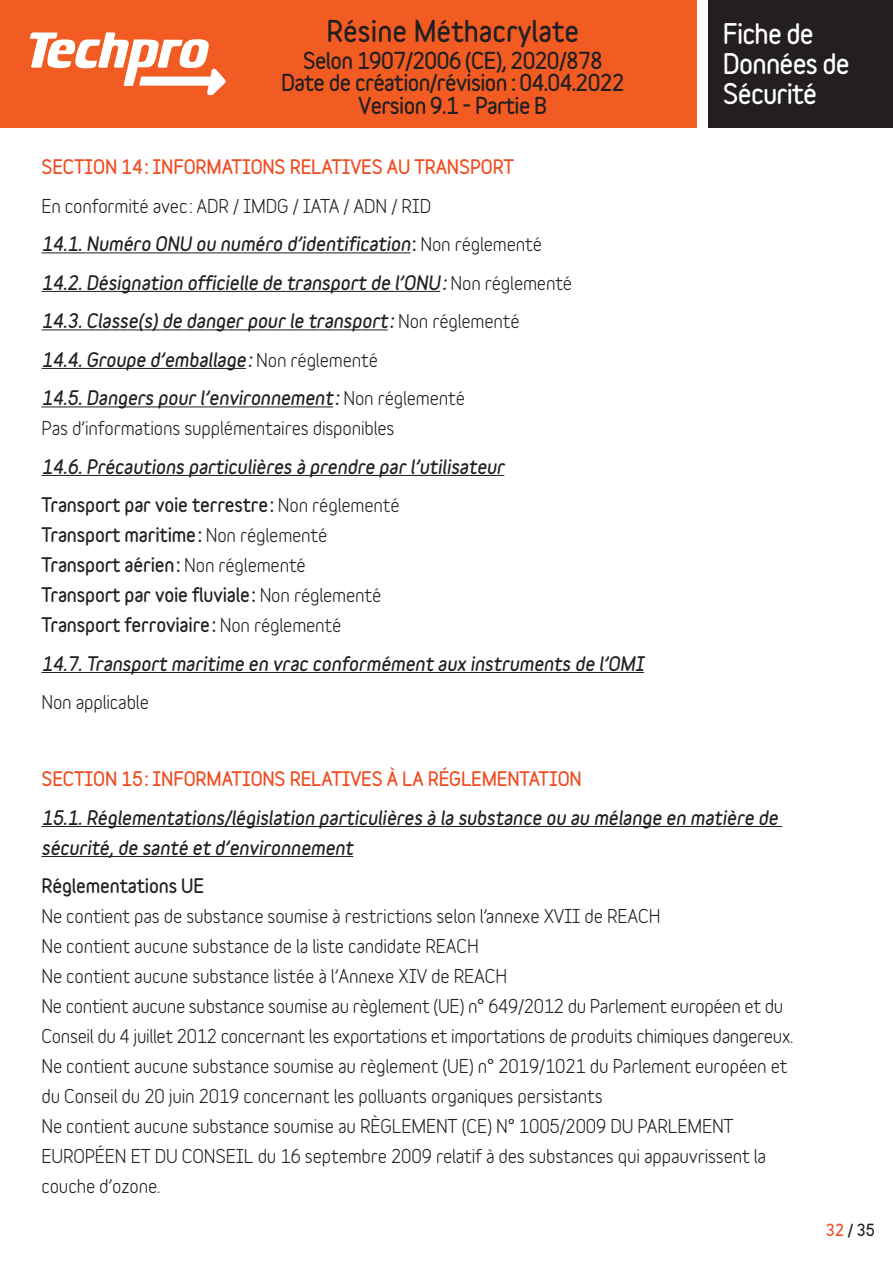
<style>
.page{position:relative;width:893px;height:1263px;background:#fff}
.page>*{position:absolute;margin:0;border:0;box-sizing:border-box;transform-origin:0 0}
.t1{font:900 27px "Variable";color:#231f20}
.t2{font:900 25.5px/30px "Variable";letter-spacing:-.03em;color:#fff}
.t3{font:900 21px/22.5px "Variable";letter-spacing:-.03em;color:#231f20;text-align:center}
.TEXTE_COURANT{font:700 18px/30px "Variable";letter-spacing:-.01em;color:#231f20}
.TEXTE_COURANT-2{font:italic 900 18px/30px "Variable";color:#231f20}
.TEXTE_COURANT-3{font:900 18px/30px "Variable";letter-spacing:-.01em;color:#231f20}
.TEXTE_COURANT-4{font:900 18px "Variable";letter-spacing:-.01em;color:#f04d22}
.t4{font:900 15px "Variable";color:#231f20}
.s1{font-style:normal}
.s2{font-weight:700;font-style:normal}
.s3{font-weight:900;font-style:italic}
.s4{font-weight:700}
.s5{font-weight:900}
.s6{color:#f04d22}
</style>
<div class="page">
<div style="left:0;top:0;width:723px;height:128px;background:#f25b21"></div>
<div style="left:702px;top:0;width:191px;height:128px;background:#231f20"></div>
<div style="left:697px;top:0;width:11px;height:128px;background:#fff"></div>
<svg style="left:30px;top:32px;width:196px;height:63px"></svg>
<hr style="left:41px;top:252px;width:369px;height:1px;background:#231f20">
<hr style="left:41px;top:291px;width:399px;height:1px;background:#231f20">
<hr style="left:41px;top:329px;width:347px;height:1px;background:#231f20">
<hr style="left:41px;top:368px;width:205px;height:1px;background:#231f20">
<hr style="left:41px;top:406px;width:292px;height:1px;background:#231f20">
<hr style="left:41px;top:475px;width:463px;height:1px;background:#231f20">
<hr style="left:41px;top:672px;width:603px;height:1px;background:#231f20">
<hr style="left:41px;top:826px;width:741px;height:1px;background:#231f20">
<hr style="left:41px;top:856px;width:312px;height:1px;background:#231f20">
<h1 class="t1" style="left:327px;top:13px;width:254px">Résine Méthacrylate</h1>
<p class="t3" style="left:281px;top:49px;width:345px">Selon 1907/2006 (CE), 2020/878<br>Date de création/révision : 04.04.2022<br>Version 9.1 - Partie B</p>
<p class="TEXTE_COURANT-4" style="left:41px;top:155px;width:474px">SECTION 14: INFORMATIONS RELATIVES AU TRANSPORT</p>
<p class="TEXTE_COURANT" style="left:41px;top:190px;width:391px">En conformité avec: ADR / IMDG / IATA / ADN / RID</p>
<p class="TEXTE_COURANT-2" style="left:41px;top:229px;width:502px">14.1. Numéro ONU ou numéro d’identification<span class="s1">:</span> <span class="s2">Non réglementé</span></p>
<p class="TEXTE_COURANT-2" style="left:41px;top:267px;width:532px">14.2. Désignation officielle de transport de l’ONU: <span class="s2">Non réglementé</span></p>
<p class="TEXTE_COURANT-2" style="left:41px;top:306px;width:480px">14.3. Classe(s) de danger pour le transport : <span class="s2">Non réglementé</span></p>
<p class="TEXTE_COURANT-2" style="left:41px;top:344px;width:338px">14.4. Groupe d’emballage: <span class="s2">Non réglementé</span></p>
<p class="TEXTE_COURANT" style="left:41px;top:383px;width:425px"><span class="s3">14.5. Dangers pour l’environnement :</span> Non réglementé<br>Pas d’informations supplémentaires disponibles</p>
<p class="TEXTE_COURANT-2" style="left:41px;top:451px;width:464px">14.6. Précautions particulières à prendre par l’utilisateur</p>
<p class="TEXTE_COURANT-3" style="left:41px;top:490px;width:360px">Transport par voie terrestre: <span class="s4">Non réglementé </span>Transport maritime: <span class="s4">Non réglementé </span>Transport aérien: <span class="s4">Non réglementé<br></span>Transport par voie fluviale: <span class="s4">Non réglementé </span>Transport ferroviaire: <span class="s4">Non réglementé</span></p>
<p class="TEXTE_COURANT-2" style="left:41px;top:648px;width:604px">14.7. Transport maritime en vrac conformément aux instruments de l’OMI</p>
<p class="TEXTE_COURANT" style="left:41px;top:687px;width:109px">Non applicable</p>
<h2 class="t2" style="left:723px;top:19px;width:128px">Fiche de<br>Données de<br>Sécurité</h2>
<p class="TEXTE_COURANT-4" style="left:41px;top:767px;width:542px">SECTION 15: INFORMATIONS RELATIVES À LA RÉGLEMENTATION</p>
<p class="TEXTE_COURANT-2" style="left:41px;top:802px;width:738px">15.1. Réglementations/législation particulières à la substance ou au mélange en matière de sécurité, de santé et d’environnement</p>
<p class="TEXTE_COURANT" style="left:41px;top:871px;width:753px"><span class="s5">Réglementations UE<br></span>Ne contient pas de substance soumise à restrictions selon l’annexe XVII de REACH<br>Ne contient aucune substance de la liste candidate REACH<br>Ne contient aucune substance listée à l’Annexe XIV de REACH<br>Ne contient aucune substance soumise au règlement (UE) n° 649/2012 du Parlement européen et du Conseil du 4 juillet 2012 concernant les exportations et importations de produits chimiques dangereux.<br>Ne contient aucune substance soumise au règlement (UE) n° 2019/1021 du Parlement européen et du Conseil du 20 juin 2019 concernant les polluants organiques persistants<br>Ne contient aucune substance soumise au RÈGLEMENT (CE) N° 1005/2009 DU PARLEMENT EUROPÉEN ET DU CONSEIL du 16 septembre 2009 relatif à des substances qui appauvrissent la couche d’ozone.</p>
<p class="t4" style="left:826px;top:1220px;width:51px"><span class="s6">32</span> / 35</p>
</div>
